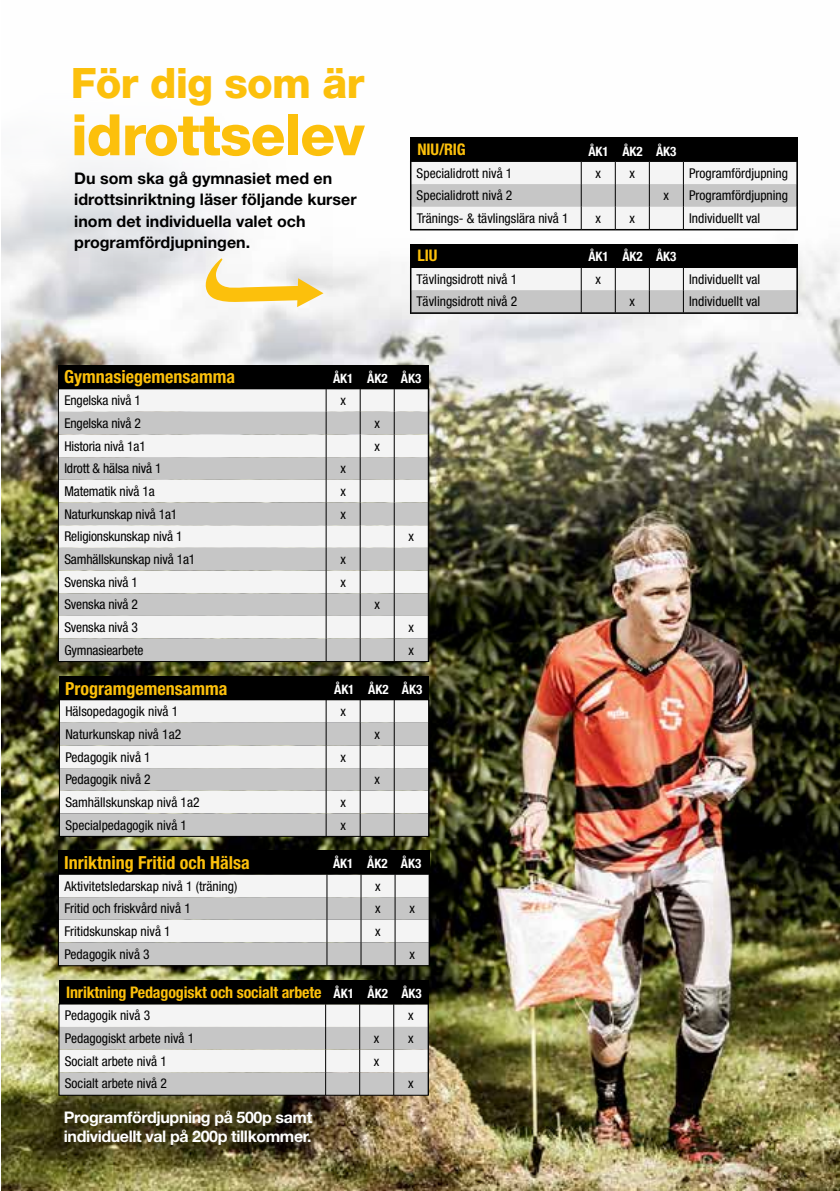
<style>
.page{position:relative;width:840px;height:1191px;background:#fff}
.page>*{position:absolute;margin:0;border:0;box-sizing:border-box;transform-origin:0 0}
.t1{font:800 57.2px "Helvetica Neue LT Std";letter-spacing:-.02em;color:#fcc00c}
.t2{font:800 42px "Helvetica Neue LT Std";letter-spacing:-.02em;color:#fcc00c}
.t3{font:700 condensed 18px "Helvetica Neue LT Std";color:#fcc00c}
.t4{font:700 16px/21.6px "Helvetica Neue LT Std";color:#000}
.t5{font:700 16px/19.2px "Helvetica Neue LT Std";letter-spacing:-.025em;color:#fff}
.t6{font:700 condensed 16px "Helvetica Neue LT Std";letter-spacing:-.01em;color:#fcc00c}
.t7{font:condensed 13.6px "Helvetica Neue LT Std";color:#000}
.t8{font:700 condensed 13px "Helvetica Neue LT Std";color:#fff}
.s1{font-size:13px;color:#fff}
</style>
<div class="page">
<img style="left:1px;top:465px;width:838px;height:726px">
<img style="left:1px;top:137px;width:838px;height:328px">
<svg style="left:206px;top:258px;width:117px;height:49px"></svg>
<div style="left:58px;top:365px;width:371px;height:24px;background:#000"></div>
<div style="left:60px;top:390px;width:367px;height:22px;background:#f4f4f4"></div>
<svg style="left:60px;top:412px;width:367px;height:248px;fill:#c6c6c6"></svg>
<svg style="left:325px;top:390px;width:1px;height:270px"></svg>
<svg style="left:359px;top:390px;width:1px;height:270px"></svg>
<svg style="left:393px;top:390px;width:1px;height:270px"></svg>
<div style="left:58px;top:388px;width:371px;height:274px;border:1px solid #000"></div>
<div style="left:58px;top:850px;width:371px;height:24px;background:#000"></div>
<svg style="left:60px;top:876px;width:367px;height:88px"></svg>
<div style="left:58px;top:874px;width:371px;height:92px;border:1px solid #000"></div>
<div style="left:59px;top:676px;width:370px;height:23px;background:#000"></div>
<div style="left:61px;top:701px;width:366px;height:21px;background:#f4f4f4"></div>
<svg style="left:61px;top:722px;width:366px;height:112px;fill:#c6c6c6"></svg>
<svg style="left:325px;top:701px;width:1px;height:133px"></svg>
<svg style="left:359px;top:701px;width:1px;height:133px"></svg>
<svg style="left:393px;top:701px;width:1px;height:133px"></svg>
<div style="left:59px;top:699px;width:370px;height:137px;border:1px solid #000"></div>
<div style="left:59px;top:980px;width:369px;height:23px;background:#000"></div>
<svg style="left:61px;top:1005px;width:365px;height:88px"></svg>
<div style="left:59px;top:1003px;width:369px;height:92px;border:1px solid #000"></div>
<div style="left:410px;top:137px;width:387px;height:24px;background:#000"></div>
<svg style="left:412px;top:163px;width:383px;height:65px"></svg>
<div style="left:410px;top:161px;width:387px;height:69px;border:1px solid #000"></div>
<div style="left:410px;top:244px;width:387px;height:24px;background:#000"></div>
<svg style="left:412px;top:269px;width:383px;height:42px"></svg>
<div style="left:410px;top:267px;width:387px;height:46px;border:1px solid #000"></div>
<h2 class="t2" style="left:71px;top:58px;width:295px">För dig som är</h2>
<h1 class="t1" style="left:71px;top:101px;width:295px">idrottselev</h1>
<p class="t4" style="left:74px;top:167px;width:284px">Du som ska gå gymnasiet med en idrottsinriktning läser följande kurser inom det individuella valet och programfördjupningen.</p>
<p class="t6" style="left:417px;top:139px;width:50px">NIU/RIG</p>
<p class="t8" style="left:588px;top:143px;width:90px">ÅK1 ÅK2 ÅK3</p>
<p class="t7" style="left:416px;top:165px;width:97px">Specialidrott nivå 1</p>
<p class="t7" style="left:595px;top:165px;width:7px">x</p>
<p class="t7" style="left:629px;top:165px;width:7px">x</p>
<p class="t7" style="left:688px;top:165px;width:100px">Programfördjupning</p>
<p class="t7" style="left:416px;top:188px;width:97px">Specialidrott nivå 2</p>
<p class="t7" style="left:663px;top:188px;width:7px">x</p>
<p class="t7" style="left:688px;top:188px;width:100px">Programfördjupning</p>
<p class="t7" style="left:416px;top:210px;width:153px">Tränings- &amp; tävlingslära nivå 1</p>
<p class="t7" style="left:595px;top:210px;width:7px">x</p>
<p class="t7" style="left:629px;top:210px;width:7px">x</p>
<p class="t7" style="left:688px;top:210px;width:73px">Individuellt val</p>
<p class="t6" style="left:417px;top:245px;width:21px">LIU</p>
<p class="t8" style="left:588px;top:249px;width:90px">ÅK1 ÅK2 ÅK3</p>
<p class="t7" style="left:416px;top:271px;width:102px">Tävlingsidrott nivå 1</p>
<p class="t7" style="left:595px;top:271px;width:7px">x</p>
<p class="t7" style="left:688px;top:271px;width:73px">Individuellt val</p>
<p class="t7" style="left:416px;top:294px;width:102px">Tävlingsidrott nivå 2</p>
<p class="t7" style="left:629px;top:294px;width:7px">x</p>
<p class="t7" style="left:688px;top:294px;width:73px">Individuellt val</p>
<h3 class="t3" style="left:64px;top:366px;width:172px">Gymnasiegemensamma</h3>
<p class="t8" style="left:333px;top:370px;width:90px">ÅK1 ÅK2 ÅK3</p>
<p class="t7" style="left:64px;top:392px;width:78px">Engelska nivå 1</p>
<p class="t7" style="left:340px;top:392px;width:7px">x</p>
<p class="t7" style="left:64px;top:415px;width:78px">Engelska nivå 2</p>
<p class="t7" style="left:374px;top:415px;width:7px">x</p>
<p class="t7" style="left:64px;top:438px;width:83px">Historia nivå 1a1</p>
<p class="t7" style="left:374px;top:438px;width:7px">x</p>
<p class="t7" style="left:64px;top:460px;width:99px">Idrott &amp; hälsa nivå 1</p>
<p class="t7" style="left:340px;top:460px;width:7px">x</p>
<p class="t7" style="left:64px;top:483px;width:92px">Matematik nivå 1a</p>
<p class="t7" style="left:340px;top:483px;width:7px">x</p>
<p class="t7" style="left:64px;top:506px;width:114px">Naturkunskap nivå 1a1</p>
<p class="t7" style="left:340px;top:506px;width:7px">x</p>
<p class="t7" style="left:64px;top:528px;width:120px">Religionskunskap nivå 1</p>
<p class="t7" style="left:408px;top:528px;width:7px">x</p>
<p class="t7" style="left:64px;top:551px;width:132px">Samhällskunskap nivå 1a1</p>
<p class="t7" style="left:340px;top:551px;width:7px">x</p>
<p class="t7" style="left:64px;top:574px;width:75px">Svenska nivå 1</p>
<p class="t7" style="left:340px;top:574px;width:7px">x</p>
<p class="t7" style="left:64px;top:597px;width:75px">Svenska nivå 2</p>
<p class="t7" style="left:374px;top:597px;width:7px">x</p>
<p class="t7" style="left:64px;top:619px;width:75px">Svenska nivå 3</p>
<p class="t7" style="left:408px;top:619px;width:7px">x</p>
<p class="t7" style="left:64px;top:642px;width:80px">Gymnasiearbete</p>
<p class="t7" style="left:408px;top:642px;width:7px">x</p>
<h3 class="t3" style="left:65px;top:678px;width:164px">Programgemensamma</h3>
<p class="t8" style="left:334px;top:681px;width:90px">ÅK1 ÅK2 ÅK3</p>
<p class="t7" style="left:65px;top:703px;width:114px">Hälsopedagogik nivå 1</p>
<p class="t7" style="left:340px;top:703px;width:7px">x</p>
<p class="t7" style="left:65px;top:726px;width:117px">Naturkunskap nivå 1a2</p>
<p class="t7" style="left:374px;top:726px;width:7px">x</p>
<p class="t7" style="left:65px;top:749px;width:87px">Pedagogik nivå 1</p>
<p class="t7" style="left:340px;top:749px;width:7px">x</p>
<p class="t7" style="left:65px;top:771px;width:87px">Pedagogik nivå 2</p>
<p class="t7" style="left:374px;top:771px;width:7px">x</p>
<p class="t7" style="left:65px;top:794px;width:136px">Samhällskunskap nivå 1a2</p>
<p class="t7" style="left:340px;top:794px;width:7px">x</p>
<p class="t7" style="left:65px;top:817px;width:123px">Specialpedagogik nivå 1</p>
<p class="t7" style="left:340px;top:817px;width:7px">x</p>
<h3 class="t3" style="left:64px;top:851px;width:187px">Inriktning Fritid och Hälsa</h3>
<p class="t8" style="left:333px;top:855px;width:90px">ÅK1 ÅK2 ÅK3</p>
<p class="t7" style="left:64px;top:878px;width:174px">Aktivitetsledarskap nivå 1 (träning)</p>
<p class="t7" style="left:375px;top:878px;width:7px">x</p>
<p class="t7" style="left:64px;top:900px;width:128px">Fritid och friskvård nivå 1</p>
<p class="t7" style="left:375px;top:900px;width:7px">x</p>
<p class="t7" style="left:409px;top:900px;width:7px">x</p>
<p class="t7" style="left:64px;top:923px;width:108px">Fritidskunskap nivå 1</p>
<p class="t7" style="left:375px;top:923px;width:7px">x</p>
<p class="t7" style="left:64px;top:946px;width:87px">Pedagogik nivå 3</p>
<p class="t7" style="left:409px;top:946px;width:7px">x</p>
<p class="t6" style="left:66px;top:982px;width:357px">Inriktning Pedagogiskt och socialt arbete <span class="s1">ÅK1 ÅK2 ÅK3</span></p>
<p class="t7" style="left:65px;top:1007px;width:87px">Pedagogik nivå 3</p>
<p class="t7" style="left:408px;top:1007px;width:7px">x</p>
<p class="t7" style="left:65px;top:1030px;width:131px">Pedagogiskt arbete nivå 1</p>
<p class="t7" style="left:374px;top:1030px;width:7px">x</p>
<p class="t7" style="left:408px;top:1030px;width:7px">x</p>
<p class="t7" style="left:65px;top:1053px;width:103px">Socialt arbete nivå 1</p>
<p class="t7" style="left:374px;top:1053px;width:7px">x</p>
<p class="t7" style="left:65px;top:1075px;width:103px">Socialt arbete nivå 2</p>
<p class="t7" style="left:408px;top:1075px;width:7px">x</p>
<p class="t5" style="left:64px;top:1106px;width:250px">Programfördjupning på 500p samt individuellt val på 200p tillkommer.</p>
</div>
